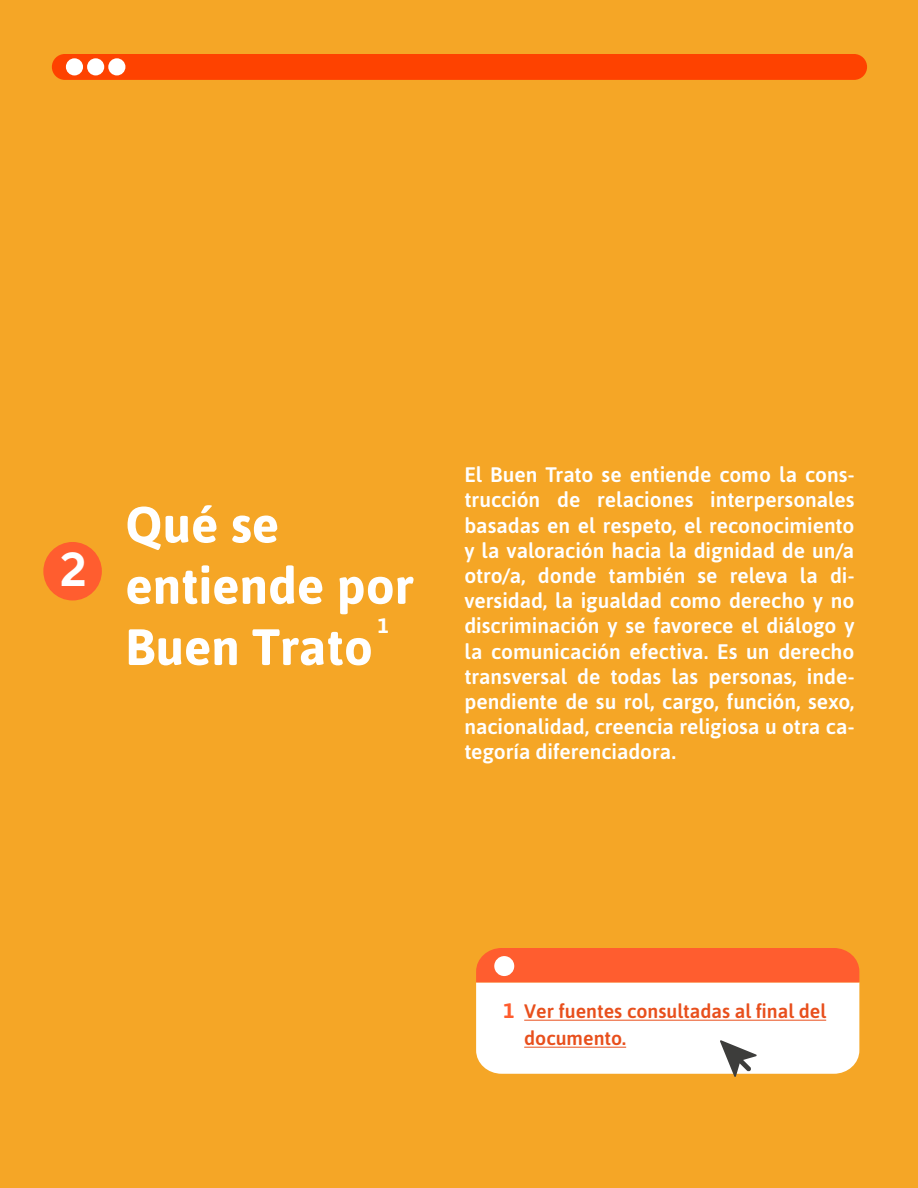
<style>
.page{position:relative;width:918px;height:1188px;background:#f5a626}
.page>*{position:absolute;margin:0;border:0;box-sizing:border-box;transform-origin:0 0}
.t1{font:700 51px/61.2px "Asap";color:#fff}
.t2{font:700 49.5px "Aspira";color:#fff}
.t3{font:500 21px/25.2px "Asap";color:#fff;text-align:justify}
.t4{font:700 21px "Asap";color:#fff}
.t5{font:700 21px "Asap";color:#ff5d2f}
.t6{font:500 19.5px/27px "Asap";color:#e84f1c}
</style>
<div class="page">
<div style="left:43px;top:542px;width:59px;height:58px;background:#ff5d2f;border-radius:50%"></div>
<svg style="left:476px;top:948px;width:383px;height:129px;background:#fccebe"></svg>
<div style="left:52px;top:54px;width:815px;height:26px;background:#fe4200;border-radius:13px"></div>
<div style="left:108px;top:58px;width:17px;height:17px;background:#fff;border-radius:50%"></div>
<div style="left:87px;top:58px;width:17px;height:17px;background:#fff;border-radius:50%"></div>
<div style="left:66px;top:58px;width:17px;height:17px;background:#fff;border-radius:50%"></div>
<h2 class="t2" style="left:60px;top:538px;width:28px">2</h2>
<h1 class="t1" style="left:125px;top:492px;width:290px">Qué se entiende por<br>Buen Trato</h1>
<p class="t4" style="left:378px;top:612px;width:13px">1</p>
<p class="t3" style="left:464px;top:461px;width:392px">El Buen Trato se entiende como la cons&shy;trucción de relaciones interpersonales basadas en el respeto, el reconocimiento y la valoración hacia la dignidad de un/a otro/a, donde también se releva la di&shy;versidad, la igualdad como derecho y no discriminación y se favorece el diálogo y la comunicación efectiva. Es un derecho transversal de todas las personas, inde&shy;pendiente de su rol, cargo, función, sexo, nacionalidad, creencia religiosa u otra ca&shy;tegoría diferenciadora.</p>
<p class="t5" style="left:503px;top:997px;width:13px">1</p>
<p class="t6" style="left:524px;top:997px;width:303px">Ver fuentes consultadas al final del documento.</p>
</div>
